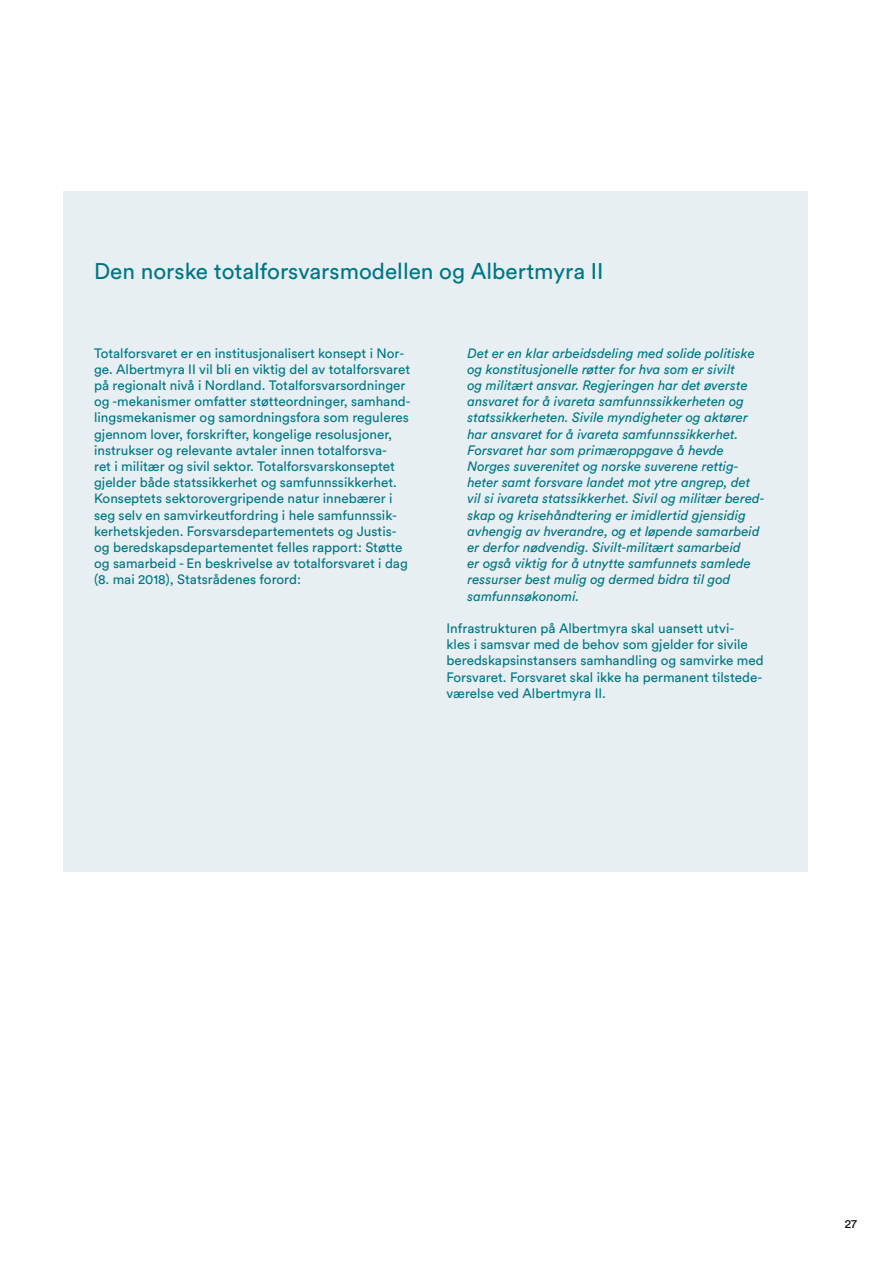
<style>
.page{position:relative;width:893px;height:1263px;background:#fff}
.page>*{position:absolute;margin:0;border:0;box-sizing:border-box;transform-origin:0 0}
.t1{font:22.5px "Circular Std";color:#007683}
.t2{font:13.5px/16.2px "Circular Std";color:#007683}
.t3{font:italic 13.5px/16.2px "Circular Std";color:#007683}
.t4{font:12px "Circular Std";color:#000}
</style>
<div class="page">
<div style="left:64px;top:191px;width:744px;height:681px;background:#e7eff2"></div>
<h1 class="t1" style="left:94px;top:257px;width:511px">Den norske totalforsvarsmodellen og Albertmyra II</h1>
<p class="t2" style="left:94px;top:344px;width:318px">Totalforsvaret er en institusjonalisert konsept i Nor&shy;ge. Albertmyra II vil bli en viktig del av totalforsvaret på regionalt nivå i Nordland. Totalforsvarsordninger og -mekanismer omfatter støtteordninger, samhand&shy;lingsmekanismer og samordningsfora som reguleres gjennom lover, forskrifter, kongelige resolusjoner, instrukser og relevante avtaler innen totalforsva-<br>ret i militær og sivil sektor. Totalforsvarskonseptet gjelder både statssikkerhet og samfunnssikkerhet.<br>Konseptets sektorovergripende natur innebærer i seg selv en samvirkeutfordring i hele samfunnssik&shy;kerhetskjeden. Forsvarsdepartementets og Justis&shy;og beredskapsdepartementet felles rapport: Støtte og samarbeid - En beskrivelse av totalforsvaret i dag (8. mai 2018), Statsrådenes forord:</p>
<p class="t3" style="left:467px;top:344px;width:299px">Det er en klar arbeidsdeling med solide politiske og konstitusjonelle røtter for hva som er sivilt<br>og militært ansvar. Regjeringen har det øverste ansvaret for å ivareta samfunnssikkerheten og statssikkerheten. Sivile myndigheter og aktører har ansvaret for å ivareta samfunnssikkerhet.<br>Forsvaret har som primæroppgave å hevde Norges suverenitet og norske suverene rettig&shy;heter samt forsvare landet mot ytre angrep, det vil si ivareta statssikkerhet. Sivil og militær bered&shy;skap og krisehåndtering er imidlertid gjensidig avhengig av hverandre, og et løpende samarbeid er derfor nødvendig. Sivilt-militært samarbeid<br>er også viktig for å utnytte samfunnets samlede ressurser best mulig og dermed bidra til god samfunnsøkonomi.</p>
<p class="t2" style="left:446px;top:620px;width:319px">Infrastrukturen på Albertmyra skal uansett utvi-<br>kles i samsvar med de behov som gjelder for sivile beredskapsinstansers samhandling og samvirke med Forsvaret. Forsvaret skal ikke ha permanent tilstede&shy;værelse ved Albertmyra II.</p>
<p class="t4" style="left:845px;top:1216px;width:14px">27</p>
</div>
